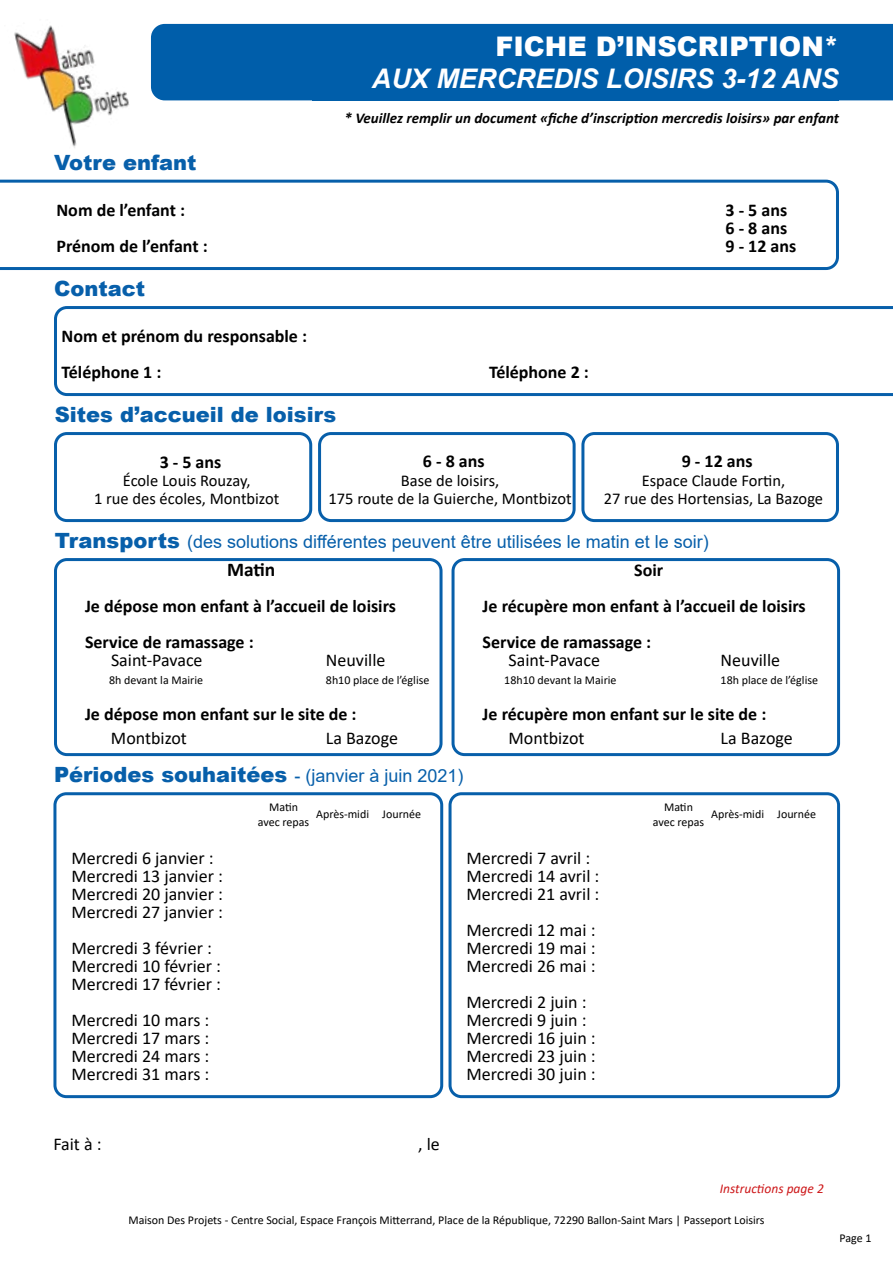
<style>
.page{position:relative;width:893px;height:1263px;background:#fff}
.page>*{position:absolute;margin:0;border:0;box-sizing:border-box;transform-origin:0 0}
.t1{font:italic 700 27px "Arial";color:#fff}
.t2{font:900 27px "Arial";color:#fff}
.t3{font:900 21px "Arial";color:#075faa}
.t4{font:700 19.5px "Calibri";color:#000}
.t5{font:18px/18px "Calibri";color:#000}
.t6{font:700 18px/36px "Calibri";color:#000}
.t7{font:18px "Arial";color:#075faa}
.t8{font:16.5px/18px "Calibri";color:#000;text-align:center}
.t9{font:italic 700 15px "Calibri";color:#000}
.t10{font:italic 13.5px "Calibri";color:#cd1719}
.t11{font:12px/15px "Calibri";color:#000;text-align:center}
.s1{font-weight:900;font-size:21px}
</style>
<div class="page">
<img style="left:14px;top:25px;width:115px;height:123px">
<div style="left:151px;top:24px;width:742px;height:76px;background:#005eaa"></div>
<div style="left:313px;top:24px;width:526px;height:76px;background:#005eaa"></div>
<div style="left:54px;top:432px;width:258px;height:90px;border:3px solid #075faa;border-radius:11px"></div>
<div style="left:318px;top:432px;width:258px;height:90px;border:3px solid #075faa;border-radius:11px"></div>
<div style="left:581px;top:432px;width:258px;height:90px;border:3px solid #075faa;border-radius:11px"></div>
<div style="left:54px;top:558px;width:388px;height:198px;border:3px solid #075faa;border-radius:11px"></div>
<div style="left:451px;top:558px;width:389px;height:198px;border:3px solid #075faa;border-radius:11px"></div>
<svg style="left:0;top:180px;width:839px;height:90px"></svg>
<svg style="left:54px;top:306px;width:839px;height:90px"></svg>
<div style="left:53px;top:792px;width:390px;height:306px;border:3px solid #075faa;border-radius:11px"></div>
<div style="left:448px;top:792px;width:392px;height:306px;border:3px solid #075faa;border-radius:11px"></div>
<h1 class="t2" style="left:495px;top:26px;width:345px">FICHE D’INSCRIPTION*</h1>
<h1 class="t1" style="left:372px;top:61px;width:469px">AUX MERCREDIS LOISIRS 3-12 ANS</h1>
<p class="t3" style="left:54px;top:147px;width:144px">Votre enfant</p>
<p class="t9" style="left:345px;top:107px;width:496px">* Veuillez remplir un document «fiche d’inscription mercredis loisirs» par enfant</p>
<p class="t6" style="left:56px;top:192px;width:130px">Nom de l’enfant :</p>
<p class="t6" style="left:725px;top:201px;width:63px;line-height:18px">3 - 5 ans<br>6 - 8 ans</p>
<p class="t6" style="left:56px;top:228px;width:153px">Prénom de l’enfant :</p>
<p class="t6" style="left:725px;top:228px;width:72px">9 - 12 ans</p>
<p class="t3" style="left:54px;top:273px;width:93px">Contact</p>
<p class="t6" style="left:62px;top:318px;width:247px">Nom et prénom du responsable :<br>Téléphone 1 :</p>
<p class="t3" style="left:55px;top:399px;width:283px">Sites d’accueil de loisirs</p>
<p class="t6" style="left:489px;top:354px;width:101px">Téléphone 2 :</p>
<p class="t6" style="left:160px;top:444px;width:63px">3 - 5 ans</p>
<p class="t8" style="left:94px;top:471px;width:187px">École Louis Rouzay,<br>1 rue des écoles, Montbizot</p>
<p class="t6" style="left:423px;top:442px;width:63px">6 - 8 ans</p>
<p class="t8" style="left:329px;top:471px;width:244px">Base de loisirs,<br>175 route de la Guierche, Montbizot</p>
<p class="t6" style="left:682px;top:442px;width:72px">9 - 12 ans</p>
<p class="t8" style="left:604px;top:471px;width:221px">Espace Claude Fortin,<br>27 rue des Hortensias, La Bazoge</p>
<p class="t7" style="left:55px;top:529px;width:656px"><span class="s1">Transports</span> (des solutions différentes peuvent être utilisées le matin et le soir)</p>
<p class="t4" style="left:227px;top:556px;width:50px">Matin</p>
<p class="t6" style="left:85px;top:588px;width:312px">Je dépose mon enfant à l’accueil de loisirs<br>Service de ramassage :</p>
<p class="t5" style="left:111px;top:651px;width:93px">Saint-Pavace</p>
<p class="t5" style="left:326px;top:651px;width:61px">Neuville</p>
<p class="t11" style="left:109px;top:672px;width:96px">8h devant la Mairie</p>
<p class="t11" style="left:326px;top:672px;width:105px">8h10 place de l’église</p>
<p class="t6" style="left:85px;top:696px;width:273px">Je dépose mon enfant sur le site de :</p>
<p class="t5" style="left:111px;top:729px;width:78px">Montbizot</p>
<p class="t5" style="left:326px;top:729px;width:74px">La Bazoge</p>
<p class="t7" style="left:54px;top:763px;width:411px"><span class="s1">Périodes souhaitées</span> - (janvier à juin 2021)</p>
<p class="t6" style="left:483px;top:552px;width:325px;text-indent:152px">Soir<br>Je récupère mon enfant à l’accueil de loisirs<br>Service de ramassage :</p>
<p class="t5" style="left:508px;top:651px;width:93px">Saint-Pavace</p>
<p class="t5" style="left:721px;top:651px;width:61px">Neuville</p>
<p class="t11" style="left:504px;top:672px;width:114px">18h10 devant la Mairie</p>
<p class="t11" style="left:721px;top:672px;width:99px">18h place de l’église</p>
<p class="t6" style="left:483px;top:696px;width:285px">Je récupère mon enfant sur le site de :</p>
<p class="t5" style="left:508px;top:729px;width:78px">Montbizot</p>
<p class="t5" style="left:721px;top:729px;width:74px">La Bazoge</p>
<p class="t5" style="left:71px;top:849px;width:153px">Mercredi 6 janvier :<br>Mercredi 13 janvier :<br>Mercredi 20 janvier :<br>Mercredi 27 janvier :</p>
<p class="t5" style="left:71px;top:939px;width:151px">Mercredi 3 février :<br>Mercredi 10 février :<br>Mercredi 17 février :</p>
<p class="t5" style="left:71px;top:1011px;width:139px;text-align:justify">Mercredi 10 mars :<br>Mercredi 17 mars :<br>Mercredi 24 mars :<br>Mercredi 31 mars :</p>
<p class="t11" style="left:258px;top:799px;width:53px">Matin avec repas</p>
<p class="t11" style="left:653px;top:799px;width:53px">Matin avec repas</p>
<p class="t11" style="left:316px;top:806px;width:107px">Après-midi Journée</p>
<p class="t11" style="left:711px;top:806px;width:106px">Après-midi Journée</p>
<p class="t5" style="left:466px;top:849px;width:134px">Mercredi 7 avril :<br>Mercredi 14 avril :<br>Mercredi 21 avril :</p>
<p class="t5" style="left:466px;top:921px;width:130px;text-align:justify">Mercredi 12 mai :<br>Mercredi 19 mai :<br>Mercredi 26 mai :</p>
<p class="t5" style="left:466px;top:993px;width:131px">Mercredi 2 juin :<br>Mercredi 9 juin :<br>Mercredi 16 juin :<br>Mercredi 23 juin :<br>Mercredi 30 juin :</p>
<p class="t5" style="left:53px;top:1134px;width:50px">Fait à :</p>
<p class="t5" style="left:418px;top:1134px;width:23px">, le</p>
<p class="t10" style="left:720px;top:1179px;width:106px">Instructions page 2</p>
<p class="t11" style="left:128px;top:1212px;width:638px">Maison Des Projets - Centre Social, Espace François Mitterrand, Place de la République, 72290 Ballon-Saint Mars | Passeport Loisirs</p>
<p class="t11" style="left:839px;top:1230px;width:34px">Page 1</p>
</div>
